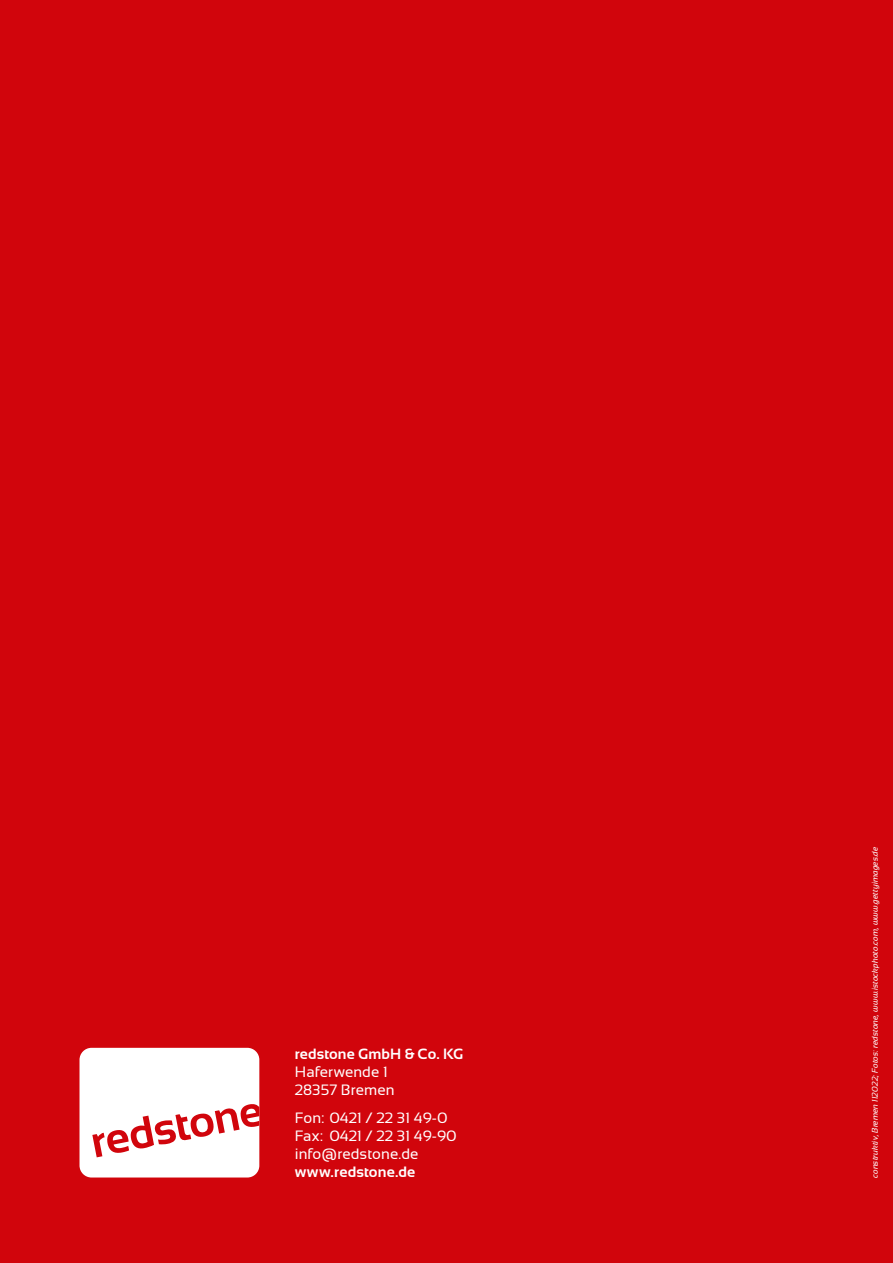
<style>
.page{position:relative;width:893px;height:1263px;background:#d1050c}
.page>*{position:absolute;margin:0;border:0;box-sizing:border-box;transform-origin:0 0}
.t1{font:15px/18px "Sansation";letter-spacing:.005em;color:#fff}
.t2{font:700 15px "Sansation";letter-spacing:.01em;color:#fff}
.t3{font:700 14.85px "Sansation";letter-spacing:.005em;color:#fff}
.t4{font:italic 8.25px "Sansation";color:#fff}
</style>
<div class="page">
<div style="left:80px;top:1048px;width:179px;height:129px;background:#fff;border-radius:12px"></div>
<svg style="left:92px;top:1104px;width:167px;height:53px"></svg>
<h2 class="t3" style="left:295px;top:1048px;width:170px">redstone GmbH &amp; Co. KG</h2>
<h1 class="t1" style="left:295px;top:1064px;width:101px">Haferwende 1<br>28357 Bremen</h1>
<h1 class="t1" style="left:295px;top:1110px;width:164px">Fon: 0421 / 22 31 49-0<br>Fax: 0421 / 22 31 49-90 info@redstone.de</h1>
<h1 class="t2" style="left:295px;top:1166px;width:122px">www.redstone.de</h1>
<p class="t4" style="left:872px;top:1178px;width:333px;rotate:-90deg">construktiv, Bremen 112022; Fotos: redstone, www.istockphoto.com, www.gettyimages.de</p>
</div>
